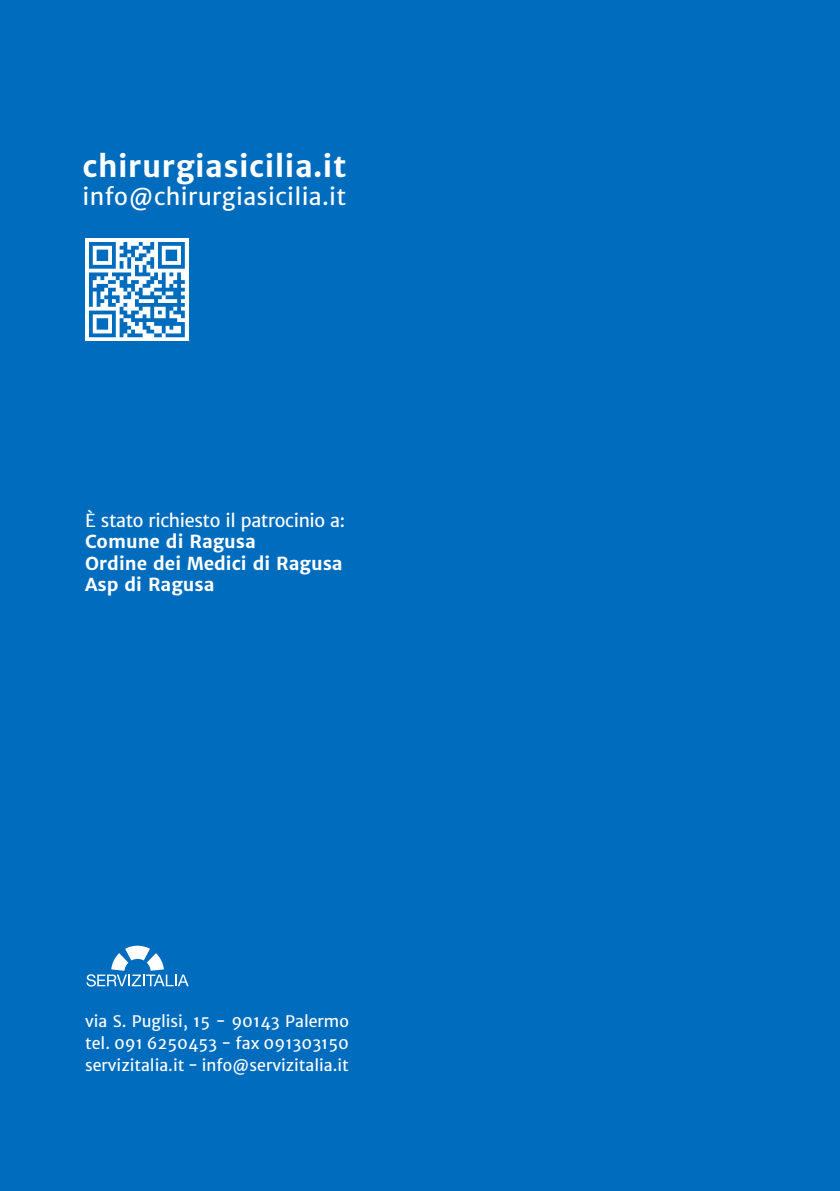
<style>
.page{position:relative;width:840px;height:1191px;background:#fff}
.page>*{position:absolute;margin:0;border:0;box-sizing:border-box;transform-origin:0 0}
.t1{font:700 29.8px "Merriweather Sans";letter-spacing:.015em;color:#fff}
.t2{font:23.4px "Merriweather Sans";letter-spacing:.015em;color:#fff}
.t3{font:700 18px/21.6px "Merriweather Sans";color:#fff}
.t4{font:18px "Merriweather Sans";letter-spacing:-.02em;color:#fff}
.t5{font:16px/22px "Merriweather Sans";color:#fff;text-align:justify}
</style>
<div class="page">
<div style="left:0;top:0;width:839px;height:1191px;background:#006cbe"></div>
<svg style="left:86px;top:945px;width:102px;height:41px"></svg>
<div style="left:85px;top:238px;width:103px;height:103px;background:#fff"></div>
<svg style="left:89px;top:242px;width:96px;height:95px"></svg>
<h1 class="t1" style="left:82px;top:147px;width:265px">chirurgiasicilia.it</h1>
<h2 class="t2" style="left:82px;top:181px;width:265px">info@chirurgiasicilia.it</h2>
<p class="t4" style="left:85px;top:508px;width:261px">È stato richiesto il patrocinio a:</p>
<p class="t3" style="left:85px;top:531px;width:259px">Comune di Ragusa<br>Ordine dei Medici di Ragusa<br>Asp di Ragusa</p>
<p class="t5" style="left:85px;top:1009px;width:265px">via S. Puglisi, 15 - 90143 Palermo tel. 091 6250453 - fax 091303150 servizitalia.it - info@servizitalia.it</p>
</div>
